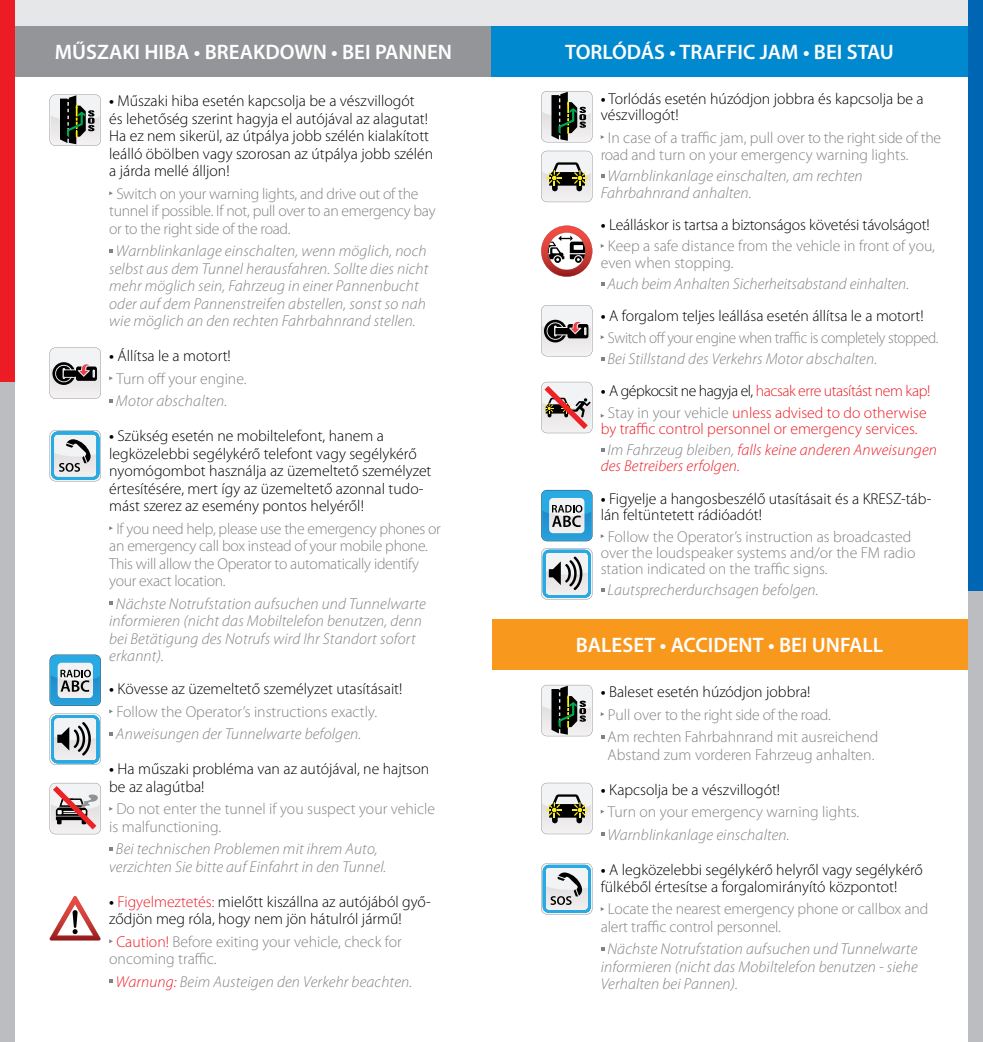
<style>
.page{position:relative;width:983px;height:1042px;background:#fff}
.page>*{position:absolute;margin:0;border:0;box-sizing:border-box;transform-origin:0 0}
.t1{font:600 21px "Myriad Pro";color:#fff}
.t2{font:300 15.75px/17.5px "Myriad Pro";color:#000}
.t3{font:italic 300 15.75px/17.5px "Myriad Pro";letter-spacing:.01em;color:#808285}
.t4{font:300 15.75px/22.4px "Myriad Pro";color:#808285}
.t5{font:300 15.75px/17.5px "Myriad Pro";letter-spacing:-.02em;color:#808285}
.t6{font:300 15.75px/21.2px "Myriad Pro";color:#ed1c24;text-align:center}
.t7{font:300 15.75px/21.2px "Myriad Pro";letter-spacing:-.02em;color:#808285;scale:.96 1}
.t8{font:italic 300 15.75px "Myriad Pro";letter-spacing:.01em;color:#ed1c24}
.s1{font-weight:600}
.s2{font-weight:600;color:#000}
.s3{color:#000}
.s4{color:#808285}
.s5{color:#ed1c24}
.s6{font-style:italic;color:#808285}
.s7{font-style:italic}
</style>
<div class="page">
<div style="left:492px;top:619px;width:490px;height:51px;background:#f8981d"></div>
<div style="left:0;top:0;width:982px;height:50px;background:#e6e7e8"></div>
<div style="left:1px;top:26px;width:490px;height:51px;background:#939598"></div>
<div style="left:491px;top:26px;width:490px;height:51px;background:#0089cf"></div>
<svg style="left:109px;top:249px;width:4px;height:4px"></svg>
<svg style="left:109px;top:399px;width:4px;height:4px"></svg>
<svg style="left:109px;top:601px;width:4px;height:4px"></svg>
<svg style="left:109px;top:732px;width:4px;height:4px"></svg>
<svg style="left:109px;top:807px;width:4px;height:4px"></svg>
<svg style="left:109px;top:847px;width:4px;height:4px"></svg>
<svg style="left:109px;top:979px;width:4px;height:4px"></svg>
<svg style="left:600px;top:712px;width:4px;height:4px"></svg>
<svg style="left:601px;top:832px;width:3px;height:4px"></svg>
<svg style="left:600px;top:907px;width:4px;height:4px"></svg>
<svg style="left:601px;top:947px;width:3px;height:4px"></svg>
<svg style="left:600px;top:135px;width:4px;height:4px"></svg>
<svg style="left:601px;top:174px;width:3px;height:4px"></svg>
<svg style="left:600px;top:244px;width:4px;height:4px"></svg>
<svg style="left:600px;top:335px;width:4px;height:4px"></svg>
<svg style="left:600px;top:414px;width:4px;height:4px"></svg>
<svg style="left:601px;top:448px;width:3px;height:4px"></svg>
<svg style="left:600px;top:534px;width:4px;height:4px"></svg>
<svg style="left:601px;top:588px;width:3px;height:4px"></svg>
<div style="left:0;top:382px;width:15px;height:660px;background:#bcbdc0"></div>
<div style="left:0;top:0;width:15px;height:382px;background:#ed1c24"></div>
<div style="left:967px;top:430px;width:15px;height:612px;background:#bcbdc0"></div>
<div style="left:967px;top:0;width:15px;height:590px;background:#0066b3"></div>
<svg style="left:541px;top:305px;width:51px;height:51px"></svg>
<svg style="left:50px;top:347px;width:51px;height:52px"></svg>
<svg style="left:50px;top:94px;width:51px;height:52px"></svg>
<svg style="left:541px;top:91px;width:51px;height:51px"></svg>
<svg style="left:541px;top:685px;width:51px;height:51px"></svg>
<svg style="left:541px;top:783px;width:51px;height:51px"></svg>
<svg style="left:541px;top:151px;width:51px;height:51px"></svg>
<svg style="left:541px;top:381px;width:52px;height:53px"></svg>
<svg style="left:541px;top:226px;width:51px;height:51px"></svg>
<svg style="left:49px;top:782px;width:52px;height:53px"></svg>
<svg style="left:50px;top:896px;width:50px;height:44px"></svg>
<svg style="left:50px;top:430px;width:51px;height:51px"></svg>
<svg style="left:541px;top:863px;width:51px;height:51px"></svg>
<svg style="left:50px;top:713px;width:51px;height:52px"></svg>
<svg style="left:541px;top:548px;width:51px;height:51px"></svg>
<svg style="left:541px;top:490px;width:51px;height:51px"></svg>
<svg style="left:50px;top:655px;width:51px;height:51px"></svg>
<h1 class="t1" style="left:55px;top:39px;width:399px">MŰSZAKI HIBA • BREAKDOWN • BEI PANNEN</h1>
<h1 class="t1" style="left:565px;top:39px;width:330px">TORLÓDÁS • TRAFFIC JAM • BEI STAU</h1>
<p class="t2" style="left:109px;top:92px;width:325px"><span class="s1">•</span> Műszaki hiba esetén kapcsolja be a vészvillogót<br>és lehetőség szerint hagyja el autójával az alagutat!<br>Ha ez nem sikerül, az útpálya jobb szélén kialakított leálló öbölben vagy szorosan az útpálya jobb szélén a járda mellé álljon!</p>
<p class="t5" style="left:109px;top:185px;width:328px;text-indent:7px">Switch on your warning lights, and drive out of the tunnel if possible. If not, pull over to an emergency bay or to the right side of the road.</p>
<p class="t3" style="left:109px;top:242px;width:320px;text-indent:7px">Warnblinkanlage einschalten, wenn möglich, noch selbst aus dem Tunnel herausfahren. Sollte dies nicht mehr möglich sein, Fahrzeug in einer Pannenbucht oder auf dem Pannenstreifen abstellen, sonst so nah wie möglich an den rechten Fahrbahnrand stellen.</p>
<p class="t4" style="left:116px;top:345px;width:132px;text-indent:-7px"><span class="s2">•</span> <span class="s3">Állítsa le a motort!<br></span>Turn off your engine.</p>
<p class="t3" style="left:116px;top:392px;width:113px">Motor abschalten.</p>
<p class="t2" style="left:109px;top:427px;width:324px"><span class="s1">•</span> Szükség esetén ne mobiltelefont, hanem a legközelebbi segélykérő telefont vagy segélykérő nyomógombot használja az üzemeltető személyzet értesítésére, mert így az üzemeltető azonnal tudo&shy;mást szerez az esemény pontos helyéről!</p>
<p class="t5" style="left:109px;top:519px;width:333px;text-indent:7px">If you need help, please use the emergency phones or an emergency call box instead of your mobile phone.<br>This will allow the Operator to automatically identify your exact location.</p>
<p class="t3" style="left:109px;top:594px;width:318px;text-indent:7px">Nächste Notrufstation aufsuchen und Tunnelwarte informieren (nicht das Mobiltelefon benutzen, denn bei Betätigung des Notrufs wird Ihr Standort sofort erkannt).</p>
<p class="t2" style="left:116px;top:678px;width:287px;line-height:22.4px;text-indent:-7px"><span class="s1">•</span> Kövesse az üzemeltető személyzet utasításait!<br><span class="s4">Follow the Operator’s instructions exactly.</span></p>
<p class="t3" style="left:116px;top:725px;width:247px">Anweisungen der Tunnelwarte befolgen.</p>
<p class="t2" style="left:109px;top:760px;width:321px"><span class="s1">•</span> Ha műszaki probléma van az autójával, ne hajtson be az alagútba!</p>
<p class="t4" style="left:109px;top:800px;width:327px;line-height:17.5px;text-indent:7px">Do not enter the tunnel if you suspect your vehicle is malfunctioning.</p>
<p class="t3" style="left:109px;top:840px;width:278px;text-align:center">Bei technischen Problemen mit ihrem Auto, verzichten Sie bitte auf Einfahrt in den Tunnel.</p>
<p class="t2" style="left:109px;top:892px;width:323px"><span class="s1">•</span> <span class="s5">Figyelmeztetés:</span> mielőtt kiszállna az autójából győ&shy;ződjön meg róla, hogy nem jön hátulról jármű!</p>
<p class="t4" style="left:109px;top:932px;width:294px;line-height:17.5px;text-indent:7px"><span class="s5">Caution!</span> Before exiting your vehicle, check for oncoming traffic.</p>
<p class="t3" style="left:116px;top:972px;width:298px"><span class="s5">Warnung:</span> Beim Austeigen den Verkehr beachten.</p>
<p class="t2" style="left:600px;top:90px;width:324px;line-height:16.3px"><span class="s1">•</span> Torlódás esetén húzódjon jobbra és kapcsolja be a vészvillogót!</p>
<p class="t4" style="left:600px;top:128px;width:342px;line-height:17.5px;text-indent:7px">In case of a traffic jam, pull over to the right side of the road and turn on your emergency warning lights.</p>
<p class="t3" style="left:600px;top:168px;width:263px;line-height:16.3px;text-indent:7px">Warnblinkanlage einschalten, am rechten<br>Fahrbahnrand anhalten.</p>
<p class="t2" style="left:600px;top:214px;width:336px;line-height:21.2px;text-align:center"><span class="s1">•</span> Leálláskor is tartsa a biztonságos követési távolságot!<br><span class="s4">Keep a safe distance from the vehicle in front of you,</span></p>
<p class="t4" style="left:600px;top:251px;width:134px">even when stopping.</p>
<p class="t3" style="left:607px;top:275px;width:303px">Auch beim Anhalten Sicherheitsabstand einhalten.</p>
<p class="t7" style="left:607px;top:305px;width:346px;text-indent:-7px"><span class="s2">•</span> <span class="s3">A forgalom teljes leállása esetén állítsa le a motort!<br></span>Switch off your engine when traffic is completely stopped.</p>
<p class="t3" style="left:607px;top:350px;width:271px">Bei Stillstand des Verkehrs Motor abschalten.</p>
<p class="t6" style="left:600px;top:380px;width:331px"><span class="s2">•</span> <span class="s3">A gépkocsit ne hagyja el,</span> hacsak erre utasítást nem kap!<br><span class="s4">Stay in your vehicle</span> unless advised to do otherwise</p>
<p class="t6" style="left:607px;top:418px;width:331px;text-align:left;text-indent:-7px">by traffic control personnel or emergency services.<br><span class="s6">Im Fahrzeug bleiben,</span> <span class="s7">falls keine anderen Anweisungen</span></p>
<p class="t8" style="left:600px;top:457px;width:141px">des Betreibers erfolgen.</p>
<p class="t2" style="left:600px;top:490px;width:332px;line-height:16.3px"><span class="s1">•</span> Figyelje a hangosbeszélő utasításait és a KRESZ-táb&shy;lán feltüntetett rádióadót!</p>
<p class="t4" style="left:600px;top:528px;width:316px;line-height:16.3px;text-indent:7px">Follow the Operator’s instruction as broadcasted over the loudspeaker systems and/or the FM radio station indicated on the traffic signs.</p>
<p class="t3" style="left:607px;top:581px;width:213px">Lautsprecherdurchsagen befolgen.</p>
<h1 class="t1" style="left:575px;top:631px;width:309px">BALESET • ACCIDENT • BEI UNFALL</h1>
<p class="t4" style="left:607px;top:680px;width:272px;text-indent:-7px"><span class="s2">•</span> <span class="s3">Baleset esetén húzódjon jobbra!<br></span>Pull over to the right side of the road.<br>Am rechten Fahrbahnrand mit ausreichend</p>
<p class="t4" style="left:607px;top:743px;width:268px">Abstand zum vorderen Fahrzeug anhalten.</p>
<p class="t4" style="left:607px;top:778px;width:253px;text-indent:-7px"><span class="s2">•</span> <span class="s3">Kapcsolja be a vészvillogót!<br></span>Turn on your emergency warning lights.</p>
<p class="t3" style="left:607px;top:825px;width:184px">Warnblinkanlage einschalten.</p>
<p class="t2" style="left:600px;top:860px;width:323px"><span class="s1">•</span> A legközelebbi segélykérő helyről vagy segélykérő fülkéből értesítse a forgalomirányító központot!</p>
<p class="t4" style="left:600px;top:900px;width:329px;line-height:17.5px;text-indent:7px">Locate the nearest emergency phone or callbox and alert traffic control personnel.</p>
<p class="t3" style="left:600px;top:940px;width:318px;text-align:justify;text-indent:7px">Nächste Notrufstation aufsuchen und Tunnelwarte informieren (nicht das Mobiltelefon benutzen - siehe Verhalten bei Pannen).</p>
</div>
